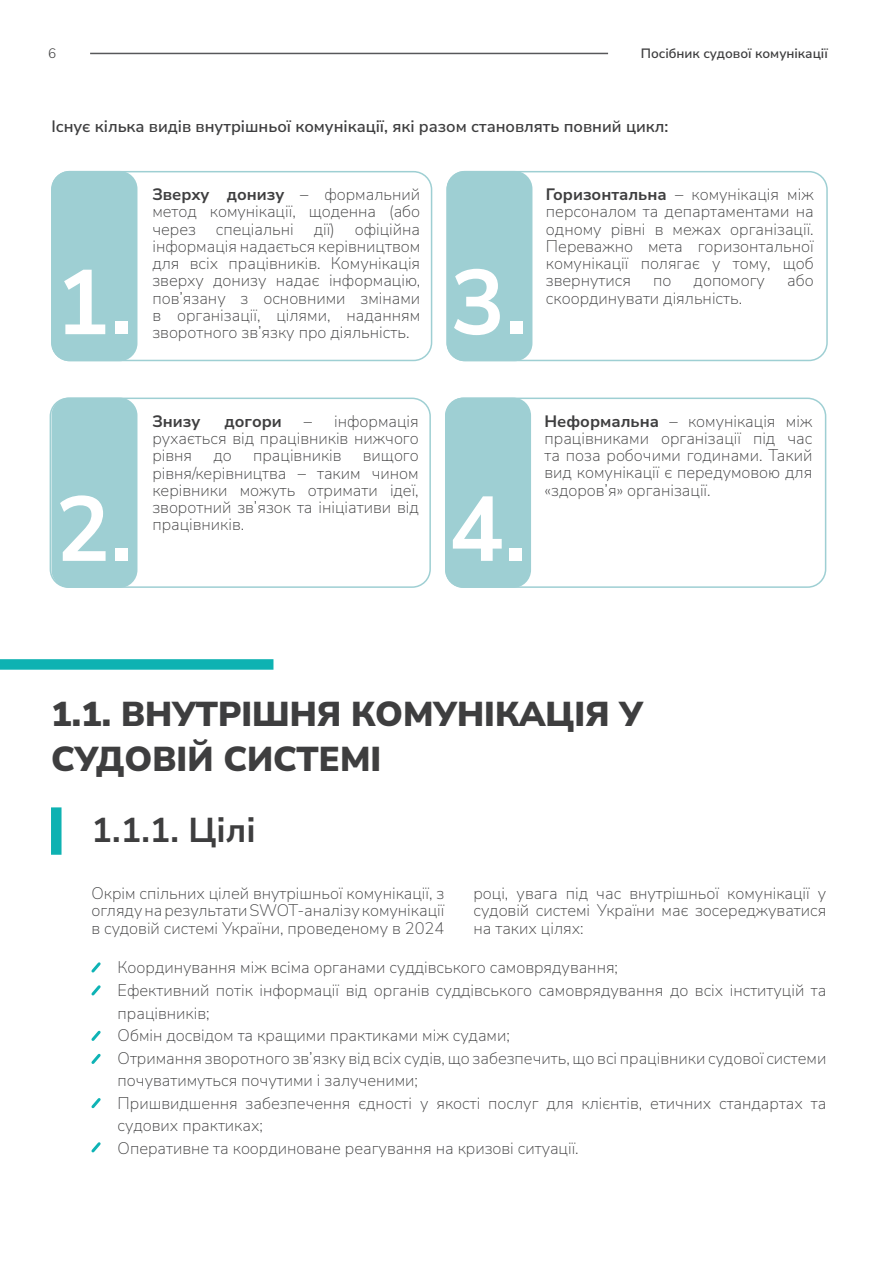
<style>
.page{position:relative;width:893px;height:1263px;background:#fff}
.page>*{position:absolute;margin:0;border:0;box-sizing:border-box;transform-origin:0 0}
.t1{font:700 91.5px "Nunito Sans";color:#fff}
.t2{font:900 34.5px/45px "Nunito Sans";color:#3e3e3f}
.t3{font:700 34.5px "Nunito Sans";color:#3e3e3f}
.t4{font:200 16.5px/17.2px "Nunito Sans";color:#3e3e3f;text-align:justify}
.t5{font:600 16.5px "Nunito Sans";color:#3e3e3f}
.t6{font:700 16.5px "Nunito Sans";color:#3e3e3f}
.t7{font:600 13.5px "Nunito Sans";color:#3e3e3f}
.t8{font:300 13.5px "Nunito Sans";color:#3e3e3f}
.s1{font-weight:700}
</style>
<div class="page">
<hr style="left:90px;top:53px;width:518px;height:1px;background:#57585a">
<div style="left:52px;top:171px;width:85px;height:190px;background:#9ecfd3;border-radius:18px"></div>
<div style="left:446px;top:171px;width:86px;height:190px;background:#9ecfd3;border-radius:18px"></div>
<div style="left:445px;top:398px;width:86px;height:190px;background:#9ecfd3;border-radius:18px"></div>
<div style="left:52px;top:398px;width:85px;height:190px;background:#9ecfd3;border-radius:18px"></div>
<div style="left:51px;top:171px;width:381px;height:190px;border:2px solid #9ecfd3;border-radius:18px"></div>
<div style="left:50px;top:398px;width:381px;height:190px;border:2px solid #9ecfd3;border-radius:18px"></div>
<div style="left:446px;top:171px;width:382px;height:190px;border:2px solid #9ecfd3;border-radius:18px"></div>
<div style="left:445px;top:398px;width:381px;height:190px;border:2px solid #9ecfd3;border-radius:18px"></div>
<svg style="left:91px;top:962px;width:10px;height:11px"></svg>
<svg style="left:91px;top:985px;width:10px;height:11px"></svg>
<svg style="left:91px;top:1030px;width:10px;height:11px"></svg>
<svg style="left:91px;top:1053px;width:10px;height:11px"></svg>
<svg style="left:91px;top:1098px;width:10px;height:11px"></svg>
<svg style="left:91px;top:1142px;width:10px;height:11px"></svg>
<div style="left:0;top:659px;width:273px;height:11px;background:#0eb2b2"></div>
<div style="left:51px;top:807px;width:11px;height:48px;background:#0eb2b2"></div>
<p class="t8" style="left:48px;top:44px;width:10px">6</p>
<p class="t7" style="left:641px;top:44px;width:188px">Посібник судової комунікації</p>
<p class="t5" style="left:52px;top:115px;width:618px">Існує кілька видів внутрішньої комунікації, які разом становлять повний цикл:</p>
<p class="t4" style="left:152px;top:185px;width:269px"><span class="s1">Зверху донизу</span> – формальний метод комунікації, щоденна (або через спеціальні дії) офіційна інформація надається керівництвом для всіх працівників. Комунікація зверху донизу надає інформацію, пов’язану з основними змінами в організації, цілями, наданням зворотного зв’язку про діяльність.</p>
<h1 class="t1" style="left:55px;top:238px;width:79px">1.</h1>
<h1 class="t1" style="left:450px;top:238px;width:79px">3.</h1>
<p class="t4" style="left:546px;top:185px;width:269px"><span class="s1">Горизонтальна</span> – комунікація між персоналом та департаментами на одному рівні в межах організації.<br>Переважно мета горизонтальної комунікації полягає у тому, щоб звернутися</p>
<p class="t4" style="left:653px;top:271px;width:20px">по</p>
<p class="t4" style="left:694px;top:271px;width:73px">допомогу</p>
<p class="t4" style="left:787px;top:271px;width:28px">або</p>
<p class="t4" style="left:546px;top:289px;width:198px">скоординувати діяльність.</p>
<p class="t6" style="left:152px;top:409px;width:49px">Знизу</p>
<p class="t6" style="left:225px;top:409px;width:59px">догори</p>
<p class="t4" style="left:152px;top:412px;width:268px;text-indent:151px">– інформація рухається від працівників нижчого рівня</p>
<p class="t4" style="left:213px;top:446px;width:20px">до</p>
<p class="t4" style="left:253px;top:446px;width:90px">працівників</p>
<p class="t4" style="left:152px;top:446px;width:268px;text-indent:210px">вищого рівня/керівництва – таким чином керівники можуть отримати ідеї, зворотний зв’язок та ініціативи від працівників.</p>
<h1 class="t1" style="left:55px;top:465px;width:79px">2.</h1>
<h1 class="t1" style="left:449px;top:465px;width:79px">4.</h1>
<p class="t4" style="left:545px;top:412px;width:269px"><span class="s1">Неформальна</span> – комунікація між працівниками організації під час та поза робочими годинами. Такий вид комунікації є передумовою для «здоров’я» організації.</p>
<h2 class="t2" style="left:51px;top:690px;width:594px">1.1. ВНУТРІШНЯ КОМУНІКАЦІЯ У<br>СУДОВІЙ СИСТЕМІ</h2>
<h2 class="t3" style="left:91px;top:806px;width:166px">1.1.1. Цілі</h2>
<p class="t4" style="left:91px;top:884px;width:354px">Окрім спільних цілей внутрішньої комунікації, з огляду на результати SWOT-аналізу комунікації в судовій системі України, проведеному в 2024</p>
<p class="t4" style="left:118px;top:956px;width:710px;line-height:22.5px;text-align:left">Координування між всіма органами суддівського самоврядування;<br>Ефективний потік інформації від органів суддівського самоврядування до всіх інституцій та працівників;<br>Обмін досвідом та кращими практиками між судами;<br>Отримання зворотного зв’язку від всіх судів, що забезпечить, що всі працівники судової системи почуватимуться почутими і залученими;<br>Пришвидшення забезпечення єдності у якості послуг для клієнтів, етичних стандартах та судових практиках;<br>Оперативне та координоване реагування на кризові ситуації.</p>
<p class="t4" style="left:473px;top:884px;width:354px">році, увага під час внутрішньої комунікації у судовій системі України має зосереджуватися на таких цілях:</p>
</div>
